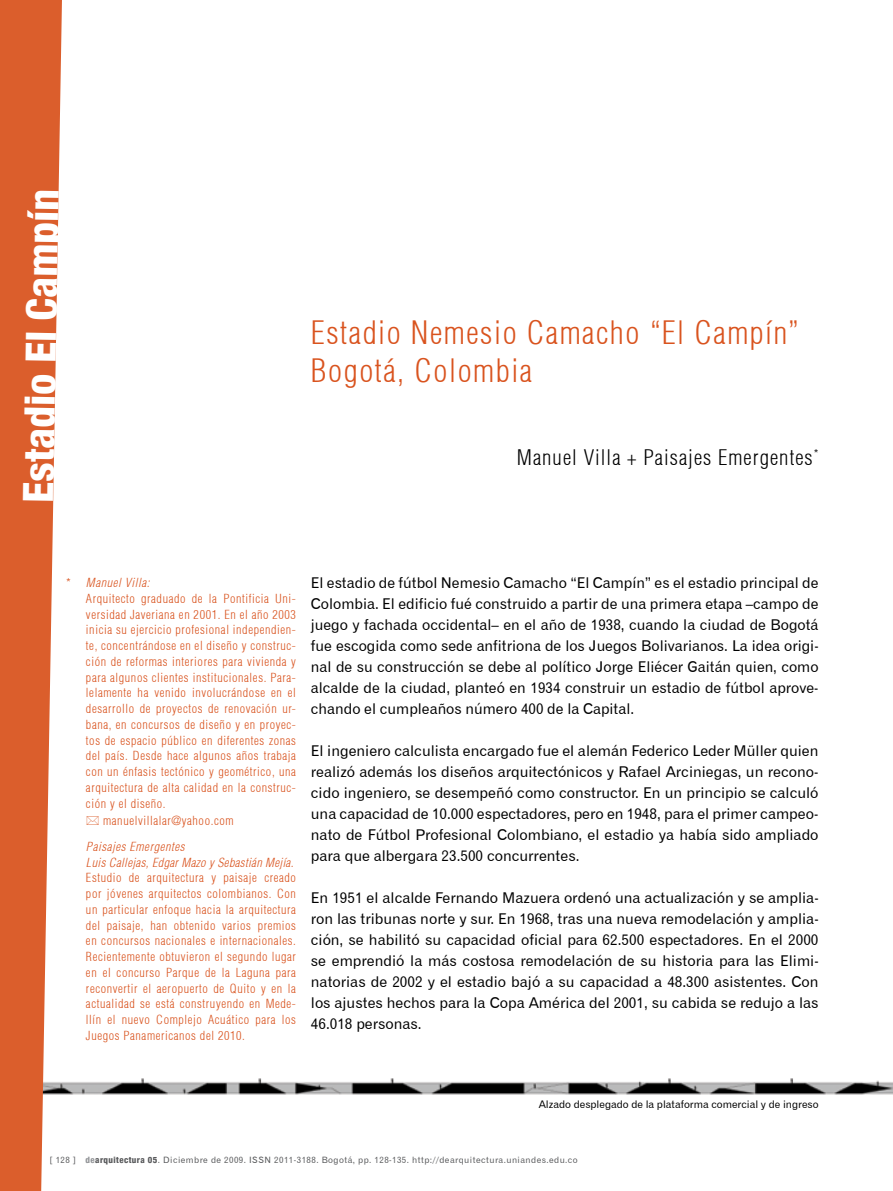
<style>
.page{position:relative;width:893px;height:1191px;background:#fff}
.page>*{position:absolute;margin:0;border:0;box-sizing:border-box;transform-origin:0 0}
.t1{font:800 condensed 42px "Helvetica 87";color:#fff}
.t2{font:300 condensed 31.5px/37.8px "Helvetica";letter-spacing:.05em;color:#d9531e}
.t3{font:300 condensed 21px "Helvetica";letter-spacing:.05em;color:#000}
.t4{font:14.88px/21px "Gothic 720 BT Roman B";color:#000;text-align:justify}
.t5{font:300 condensed 12.25px/15.8px "Helvetica";letter-spacing:.05em;color:#d9531e}
.t6{font:10.5px "Gothic 720 BT Roman B";color:#000}
.t7{font:8.75px "Gothic 720 BT Roman B";letter-spacing:.05em;color:#58595b}
.s1{font-style:italic}
.s2{font-family:"Helvetica 87";font-weight:800;font-stretch:condensed;color:#939598}
.s3{font-family:"Helvetica 87";font-weight:800;font-stretch:condensed}
</style>
<div class="page">
<img style="left:62px;top:1078px;width:831px;height:17px">
<svg style="left:0;top:0;width:60px;height:1191px;background:#df7449"></svg>
<p class="t1" style="left:12px;top:502px;width:315px;rotate:-89deg">Estadio El Campín</p>
<p class="t2" style="left:311px;top:313px;width:490px">Estadio Nemesio Camacho “El Campín”<br>Bogotá, Colombia</p>
<p class="t3" style="left:517px;top:444px;width:303px">Manuel Villa + Paisajes Emergentes<sup>*</sup></p>
<p class="t5" style="left:86px;top:574px;width:212px;text-indent:-20px">* <span class="s1">Manuel Villa:<br></span>Arquitecto graduado de la Pontificia Uni&shy;versidad Javeriana en 2001. En el año 2003 inicia su ejercicio profesional independien&shy;te, concentrándose en el diseño y construc&shy;ción de reformas interiores para vivienda y para algunos clientes institucionales. Para&shy;lelamente ha venido involucrándose en el desarrollo de proyectos de renovación ur&shy;bana, en concursos de diseño y en proyec&shy;tos de espacio público en diferentes zonas del país. Desde hace algunos años trabaja con un énfasis tectónico y geométrico, una arquitectura de alta calidad en la construc&shy;ción y el diseño.</p>
<p class="t5" style="left:86px;top:808px;width:149px;line-height:25.7px;text-indent:17px">manuelvillalar@yahoo.com<br><span class="s1">Paisajes Emergentes</span></p>
<p class="t5" style="left:86px;top:854px;width:212px"><span class="s1">Luis Callejas, Edgar Mazo y Sebastián Mejía.<br></span>Estudio de arquitectura y paisaje creado por jóvenes arquitectos colombianos. Con un particular enfoque hacia la arquitectura del paisaje, han obtenido varios premios en concursos nacionales e internacionales.<br>Recientemente obtuvieron el segundo lugar en el concurso Parque de la Laguna para reconvertir el aeropuerto de Quito y en la actualidad se está construyendo en Mede&shy;llín el nuevo Complejo Acuático para los Juegos Panamericanos del 2010.</p>
<p class="t4" style="left:311px;top:572px;width:509px">El estadio de fútbol Nemesio Camacho “El Campín” es el estadio principal de Colombia. El edificio fué construido a partir de una primera etapa –campo de juego y fachada occidental– en el año de 1938, cuando la ciudad de Bogotá fue escogida como sede anfitriona de los Juegos Bolivarianos. La idea origi&shy;nal de su construcción se debe al político Jorge Eliécer Gaitán quien, como alcalde de la ciudad, planteó en 1934 construir un estadio de fútbol aprove&shy;chando el cumpleaños número 400 de la Capital.</p>
<p class="t4" style="left:311px;top:740px;width:509px">El ingeniero calculista encargado fue el alemán Federico Leder Müller quien realizó además los diseños arquitectónicos y Rafael Arciniegas, un recono&shy;cido ingeniero, se desempeñó como constructor. En un principio se calculó una capacidad de 10.000 espectadores, pero en 1948, para el primer campeo&shy;nato de Fútbol Profesional Colombiano, el estadio ya había sido ampliado para que albergara 23.500 concurrentes.</p>
<p class="t4" style="left:311px;top:887px;width:509px">En 1951 el alcalde Fernando Mazuera ordenó una actualización y se amplia&shy;ron las tribunas norte y sur. En 1968, tras una nueva remodelación y amplia&shy;ción, se habilitó su capacidad oficial para 62.500 espectadores. En el 2000 se emprendió la más costosa remodelación de su historia para las Elimi&shy;natorias de 2002 y el estadio bajó a su capacidad a 48.300 asistentes. Con los ajustes hechos para la Copa América del 2001, su cabida se redujo a las 46.018 personas.</p>
<p class="t6" style="left:539px;top:1097px;width:281px">Alzado desplegado de la plataforma comercial y de ingreso</p>
<p class="t7" style="left:50px;top:1154px;width:530px">[ 128 ] <span class="s2">de</span><span class="s3">arquitectura 05</span>. Diciembre de 2009. ISSN 2011-3188. Bogotá, pp. 128-135. http://dearquitectura.uniandes.edu.co</p>
</div>
